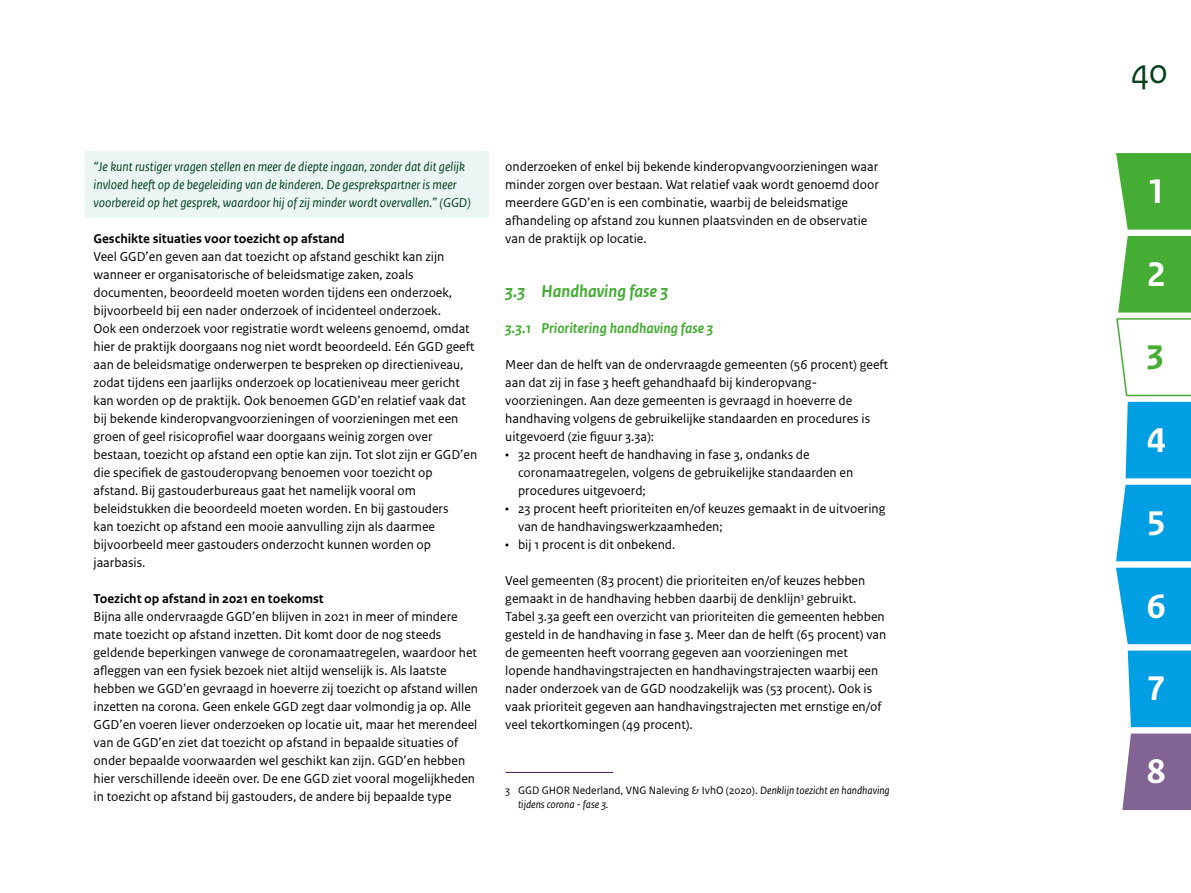
<style>
.page{position:relative;width:1191px;height:893px;background:#fff}
.page>*{position:absolute;margin:0;border:0;box-sizing:border-box;transform-origin:0 0}
.t1{font:700 36px "Rijksoverheid Sans Text";color:#fff}
.t2{font:36px "Rijksoverheid Sans Text";color:#00401c}
.t3{font:700 36px "Rijksoverheid Sans Text";color:#45ac34}
.H4_07_PARAGRAAFKOP{font:italic 700 18px "Rijksoverheid Sans Text TT";color:#45ac34}
.H5_08_ALINEA{font:italic 700 15px "Rijksoverheid Sans Text TT";color:#45ac34}
.P_02_PLATTETEKST{font:13.5px/18px "Rijksoverheid Sans Text TT Regular 2";color:#000}
.P_02_PLATTETEKST-2{font:13.5px/18px "Rijksoverheid Sans Text TT";color:#000}
._02_quote{font:italic 13.5px/18px "Rijksoverheid Sans Text TT";color:#00401c}
._03_tussenkop{font:700 13.5px "Rijksoverheid Sans Text TT";color:#000}
._06_VOETNOOT{font:italic 11.25px/13.5px "Rijksoverheid Sans Text";color:#000}
.s1{font-family:"Rijksoverheid Sans Text TT Italic 2";font-style:normal}
.s2{font-family:"Rijksoverheid Sans Text TT"}
.s3{font-family:"Rijksoverheid Sans Text TT Regular 2"}
.s4{font-family:"Rijksoverheid Sans Text TT";font-style:normal}
</style>
<div class="page">
<svg style="left:1116px;top:153px;width:75px;height:77px;background:#54b244"></svg>
<svg style="left:1116px;top:236px;width:75px;height:242px"></svg>
<svg style="left:1116px;top:485px;width:75px;height:76px;background:#10a5e4"></svg>
<svg style="left:1116px;top:568px;width:75px;height:76px;background:#14a6e5"></svg>
<div style="left:1127px;top:651px;width:64px;height:76px;background:#009fe3"></div>
<svg style="left:1122px;top:733px;width:69px;height:77px;background:#8a6e9b"></svg>
<div style="left:85px;top:152px;width:403px;height:66px;background:#eaf5f4"></div>
<hr style="left:505px;top:772px;width:108px;height:1px;background:#44195e">
<p class="_02_quote" style="left:94px;top:158px;width:379px">“Je kunt rustiger vragen stellen en meer de diepte ingaan, zonder dat dit gelijk <span class="s1">invloed heeft op de begeleiding van de kinderen. De gesprekspartner is meer </span>voorbereid op het gesprek, waardoor hij of zij minder wordt overvallen.” (GGD)</p>
<p class="_03_tussenkop" style="left:94px;top:231px;width:253px">Geschikte situaties voor toezicht op afstand</p>
<p class="P_02_PLATTETEKST" style="left:94px;top:248px;width:385px">Veel GGD’en geven aan dat toezicht op afstand geschikt kan zijn wanneer er organisatorische of beleidsmatige zaken, zoals documenten, beoordeeld moeten worden tijdens een onderzoek, bijvoorbeeld bij een nader onderzoek of incidenteel onderzoek.<br>Ook een onderzoek voor registratie wordt weleens genoemd, omdat <span class="s2">hier de praktijk doorgaans nog niet wordt beoordeeld. Eén GGD geeft </span>aan de beleidsmatige onderwerpen te bespreken op directieniveau, zodat tijdens een jaarlijks onderzoek op locatieniveau meer gericht kan worden op de praktijk. Ook benoemen GGD’en relatief vaak dat bij bekende kinderopvangvoorzieningen of voorzieningen met een <span class="s2">groen of geel risicoprofiel waar doorgaans weinig zorgen over </span>bestaan, toezicht op afstand een optie kan zijn. Tot slot zijn er GGD’en <span class="s2">die specifiek de gastouderopvang benoemen voor toezicht op afstand. Bij gastouderbureaus gaat het namelijk vooral om </span>beleidstukken die beoordeeld moeten worden. En bij gastouders<br>kan toezicht op afstand een mooie aanvulling zijn als daarmee bijvoorbeeld meer gastouders onderzocht kunnen worden op jaarbasis.</p>
<p class="_03_tussenkop" style="left:94px;top:591px;width:232px">Toezicht op afstand in 2021 en toekomst</p>
<p class="P_02_PLATTETEKST" style="left:94px;top:608px;width:386px"><span class="s2">Bijna alle ondervraagde GGD’en blijven in 2021 in meer of mindere mate toezicht op afstand inzetten. Dit komt door de nog steeds </span>geldende beperkingen vanwege de coronamaatregelen, waardoor het <span class="s2">afleggen van een fysiek bezoek niet altijd wenselijk is. Als laatste </span>hebben we GGD’en gevraagd in hoeverre zij toezicht op afstand willen <span class="s2">inzetten na corona. Geen enkele GGD zegt daar volmondig ja op. Alle </span>GGD’en voeren liever onderzoeken op locatie uit, maar het merendeel van de GGD’en ziet dat toezicht op afstand in bepaalde situaties of onder bepaalde voorwaarden wel geschikt kan zijn. GGD’en hebben hier verschillende ideeën over. De ene GGD ziet vooral mogelijkheden in toezicht op afstand bij gastouders, de andere bij bepaalde type</p>
<p class="P_02_PLATTETEKST" style="left:505px;top:158px;width:375px">onderzoeken of enkel bij bekende kinderopvangvoorzieningen waar minder zorgen over bestaan. Wat relatief vaak wordt genoemd door meerdere GGD’en is een combinatie, waarbij de beleidsmatige <span class="s2">afhandeling op afstand zou kunnen plaatsvinden en de observatie </span>van de praktijk op locatie.</p>
<h4 class="H4_07_PARAGRAAFKOP" style="left:505px;top:281px;width:164px">3.3 Handhaving fase 3</h4>
<h5 class="H5_08_ALINEA" style="left:505px;top:320px;width:210px">3.3.1 Prioritering handhaving fase 3</h5>
<p class="P_02_PLATTETEKST-2" style="left:505px;top:356px;width:384px">Meer dan de helft van de ondervraagde gemeenten (56 procent) geeft aan dat zij in fase 3 heeft gehandhaafd bij kinderopvang&shy;<span class="s3">voorzieningen. Aan deze gemeenten is gevraagd in hoeverre de handhaving volgens de gebruikelijke standaarden en procedures is </span>uitgevoerd (zie figuur 3.3a):</p>
<p class="P_02_PLATTETEKST" style="left:518px;top:446px;width:337px;text-indent:-13px">• <span class="s2">32 procent heeft de handhaving in fase 3, ondanks de </span>coronamaatregelen, volgens de gebruikelijke standaarden en procedures uitgevoerd;</p>
<p class="P_02_PLATTETEKST-2" style="left:518px;top:500px;width:369px;text-indent:-13px"><span class="s3">•</span> 23 procent heeft prioriteiten en/of keuzes gemaakt in de uitvoering <span class="s3">van de handhavingswerkzaamheden;</span></p>
<p class="P_02_PLATTETEKST" style="left:505px;top:536px;width:172px">• bij 1 procent is dit onbekend.</p>
<p class="P_02_PLATTETEKST-2" style="left:505px;top:572px;width:382px">Veel gemeenten (83 procent) die prioriteiten en/of keuzes hebben <span class="s3">gemaakt in de handhaving hebben daarbij de denklijn</span><sup>3</sup> <span class="s3">gebruikt.<br></span>Tabel 3.3a geeft een overzicht van prioriteiten die gemeenten hebben gesteld in de handhaving in fase 3. Meer dan de helft (65 procent) van de gemeenten heeft voorrang gegeven aan voorzieningen met <span class="s3">lopende handhavingstrajecten en handhavingstrajecten waarbij een </span>nader onderzoek van de GGD noodzakelijk was (53 procent). Ook is <span class="s3">vaak prioriteit gegeven aan handhavingstrajecten met ernstige en/of veel tekortkomingen (49 procent).</span></p>
<p class="_06_VOETNOOT" style="left:518px;top:784px;width:373px;text-indent:-13px"><span class="s4">3 GGD GHOR Nederland, VNG Naleving &amp; IvhO (2020).</span> Denklijn toezicht en handhaving tijdens corona - fase 3.</p>
<h1 class="t2" style="left:1130px;top:51px;width:39px">40</h1>
<h1 class="t1" style="left:1146px;top:171px;width:20px">1</h1>
<h1 class="t1" style="left:1146px;top:254px;width:20px">2</h1>
<h1 class="t3" style="left:1145px;top:337px;width:20px">3</h1>
<h1 class="t1" style="left:1146px;top:420px;width:20px">4</h1>
<h1 class="t1" style="left:1146px;top:503px;width:20px">5</h1>
<h1 class="t1" style="left:1146px;top:585px;width:20px">6</h1>
<h1 class="t1" style="left:1146px;top:668px;width:20px">7</h1>
<h1 class="t1" style="left:1146px;top:751px;width:20px">8</h1>
</div>
